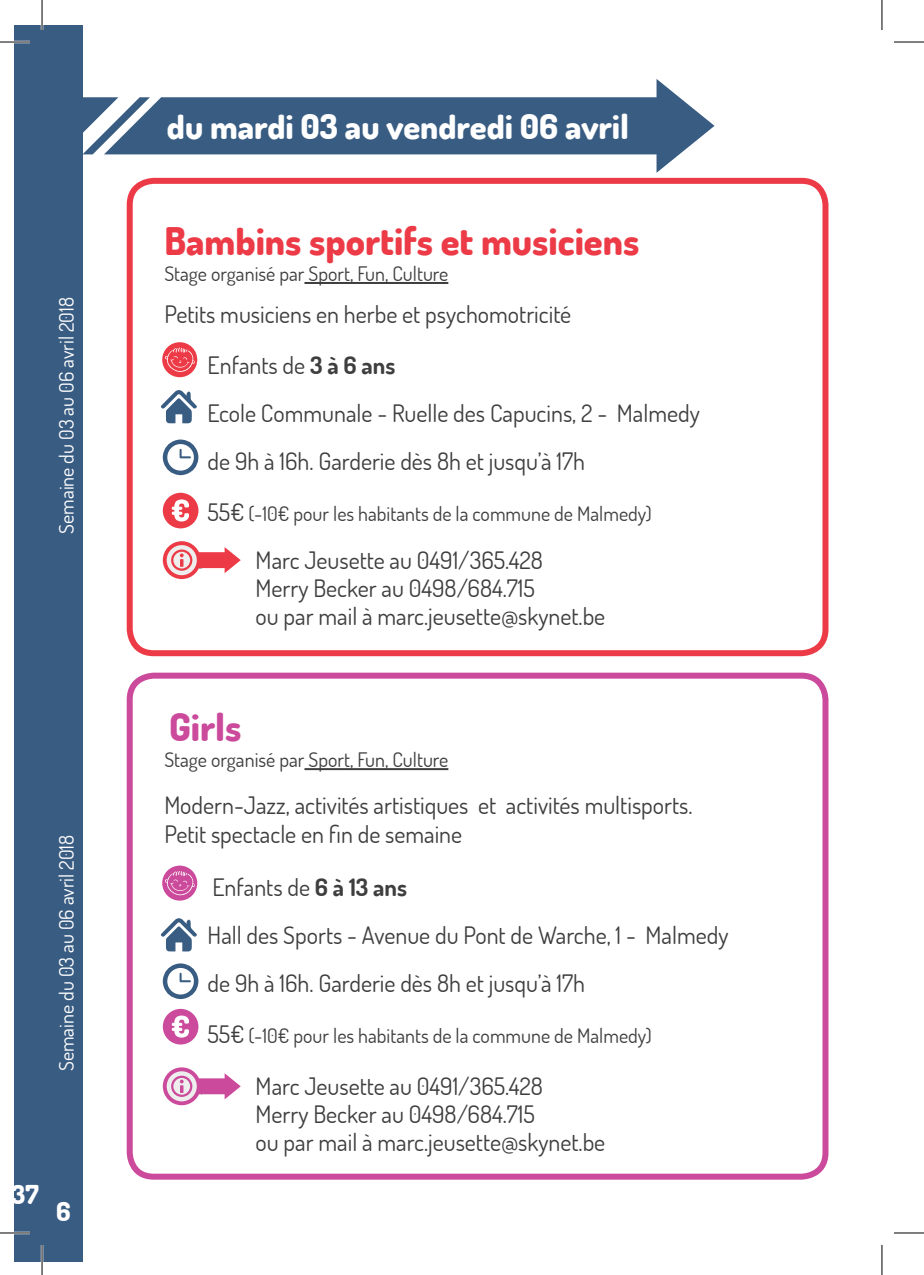
<style>
.page{position:relative;width:924px;height:1275px;background:#fff}
.page>*{position:absolute;margin:0;border:0;box-sizing:border-box;transform-origin:0 0}
.t1{font:800 38px "Dosis";color:#ec3b47}
.t2{font:800 38px "Dosis";color:#cb4a9b}
.t3{font:800 34px "Dosis";color:#fff}
.t4{font:800 26px "Dosis";color:#fff}
.t5{font:24px/28px "Dosis";color:#3e3e3f}
.t6{font:20px "Dosis";color:#3e3e3f}
.t7{font:20px "Dosis";color:#fff}
.s1{font-weight:700}
.s2{font-size:24px}
</style>
<div class="page">
<div style="left:127px;top:672px;width:701px;height:507px;border:6px solid #cb4a9b;border-radius:24px"></div>
<div style="left:127px;top:178px;width:701px;height:478px;border:6px solid #ec3b47;border-radius:24px"></div>
<div style="left:14px;top:25px;width:68px;height:1236px;background:#395c82"></div>
<hr style="left:304px;top:282px;width:144px;height:2px;background:#3e3e3f">
<hr style="left:304px;top:768px;width:144px;height:2px;background:#3e3e3f">
<svg style="left:163px;top:541px;width:37px;height:38px"></svg>
<div style="left:167px;top:545px;width:30px;height:30px;background:#edeeed;border-radius:50%"></div>
<svg style="left:171px;top:547px;width:70px;height:26px"></svg>
<svg style="left:163px;top:1067px;width:37px;height:38px"></svg>
<div style="left:167px;top:1071px;width:30px;height:30px;background:#edeeed;border-radius:50%"></div>
<svg style="left:171px;top:1073px;width:70px;height:26px"></svg>
<svg style="left:163px;top:439px;width:35px;height:36px"></svg>
<svg style="left:163px;top:963px;width:35px;height:36px"></svg>
<svg style="left:161px;top:390px;width:36px;height:33px"></svg>
<svg style="left:161px;top:918px;width:36px;height:33px"></svg>
<div style="left:163px;top:493px;width:35px;height:35px;background:#ec3b47;border-radius:50%"></div>
<svg style="left:172px;top:499px;width:17px;height:22px"></svg>
<div style="left:163px;top:1009px;width:35px;height:35px;background:#cb4a9b;border-radius:50%"></div>
<svg style="left:172px;top:1015px;width:17px;height:22px"></svg>
<div style="left:162px;top:342px;width:35px;height:35px;background:#ec3b47;border-radius:50%"></div>
<svg style="left:165px;top:347px;width:30px;height:26px"></svg>
<svg style="left:162px;top:865px;width:35px;height:35px"></svg>
<svg style="left:165px;top:870px;width:30px;height:26px"></svg>
<svg style="left:104px;top:79px;width:610px;height:94px;fill:#395c82"></svg>
<svg style="left:82px;top:97px;width:68px;height:57px"></svg>
<hr style="left:0;top:41px;width:30px;height:2px;background:#fff">
<hr style="left:0;top:1231px;width:30px;height:3px;background:#fff">
<hr style="left:41px;top:0;width:2px;height:30px;background:#fff">
<hr style="left:41px;top:1245px;width:2px;height:30px;background:#fff">
<hr style="left:0;top:42px;width:30px;height:1px;background:#000">
<hr style="left:893px;top:42px;width:30px;height:1px;background:#000">
<hr style="left:0;top:1232px;width:30px;height:1px;background:#000">
<hr style="left:893px;top:1232px;width:30px;height:1px;background:#000">
<hr style="left:42px;top:0;width:1px;height:30px;background:#000">
<hr style="left:42px;top:1245px;width:1px;height:30px;background:#000">
<hr style="left:881px;top:0;width:1px;height:30px;background:#000">
<hr style="left:881px;top:1245px;width:1px;height:30px;background:#000">
<p class="t7" style="left:53px;top:534px;width:238px;rotate:-90deg">Semaine du 03 au 06 avril 2018</p>
<p class="t7" style="left:53px;top:1071px;width:238px;rotate:-90deg">Semaine du 03 au 06 avril 2018</p>
<p class="t4" style="left:12px;top:1178px;width:29px">37</p>
<p class="t4" style="left:56px;top:1195px;width:16px">6</p>
<h2 class="t3" style="left:167px;top:105px;width:463px">du mardi 03 au vendredi 06 avril</h2>
<h1 class="t1" style="left:164px;top:217px;width:476px">Bambins sportifs et musiciens</h1>
<p class="t6" style="left:164px;top:260px;width:285px">Stage organisé par Sport, Fun, Culture</p>
<p class="t5" style="left:207px;top:288px;width:365px;line-height:51px;text-indent:-43px">Petits musiciens en herbe et psychomotricité<br>Enfants de <span class="s1">3 à 6 ans</span></p>
<p class="t5" style="left:207px;top:388px;width:493px;line-height:48px">Ecole Communale - Ruelle des Capucins, 2 - Malmedy de 9h à 16h. Garderie dès 8h et jusqu’à 17h</p>
<p class="t6" style="left:207px;top:500px;width:445px"><span class="s2">55€</span> (-10€ pour les habitants de la commune de Malmedy)</p>
<p class="t5" style="left:255px;top:545px;width:351px">Marc Jeusette au 0491/365.428<br>Merry Becker au 0498/684.715<br>ou par mail à marc.jeusette@skynet.be</p>
<h1 class="t2" style="left:169px;top:703px;width:74px">Girls</h1>
<p class="t6" style="left:164px;top:746px;width:285px">Stage organisé par Sport, Fun, Culture</p>
<p class="t5" style="left:164px;top:790px;width:529px;line-height:28.8px">Modern-Jazz, activités artistiques et activités multisports.<br>Petit spectacle en fin de semaine</p>
<p class="t5" style="left:207px;top:862px;width:522px;line-height:48px">Enfants de <span class="s1">6 à 13 ans<br></span>Hall des Sports - Avenue du Pont de Warche, 1 - Malmedy de 9h à 16h. Garderie dès 8h et jusqu’à 17h</p>
<p class="t6" style="left:207px;top:1022px;width:445px"><span class="s2">55€</span> (-10€ pour les habitants de la commune de Malmedy)</p>
<p class="t5" style="left:255px;top:1072px;width:351px">Marc Jeusette au 0491/365.428<br>Merry Becker au 0498/684.715<br>ou par mail à marc.jeusette@skynet.be</p>
</div>
